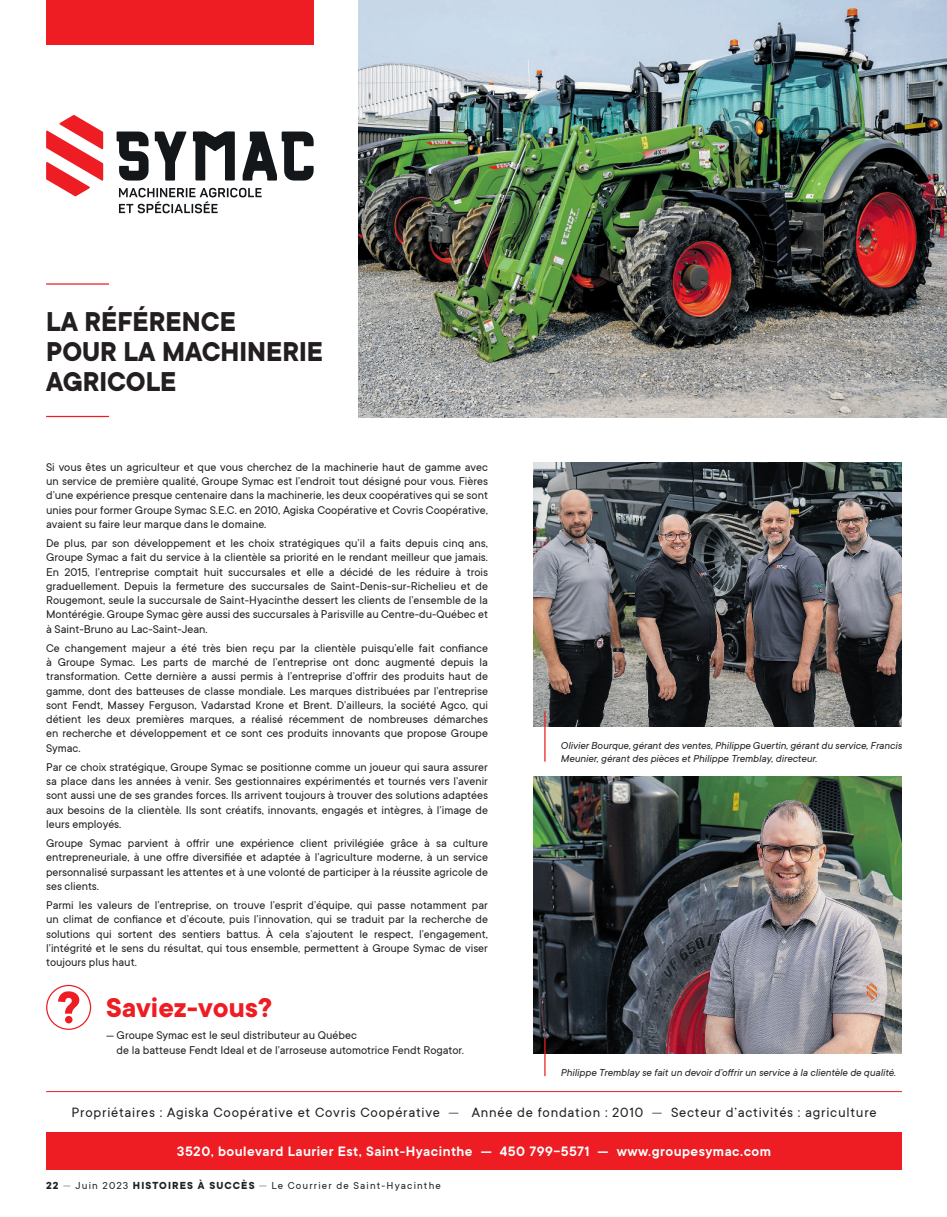
<style>
.page{position:relative;width:947px;height:1217px;background:#fff}
.page>*{position:absolute;margin:0;border:0;box-sizing:border-box;transform-origin:0 0}
.t1{font:700 30px/30px "TT Commons";color:#231f20}
.t2{font:700 30px "TT Commons";color:#ee1d23}
.t3{font:15px "TT Commons";letter-spacing:.05em;color:#231f20}
.t4{font:600 15px "TT Commons";letter-spacing:.03em;color:#fff}
.t5{font:12.5px/14.2px "TT Commons";color:#231f20;text-align:justify}
.t6{font:italic 11.25px/12.5px "TT Commons";color:#231f20}
.t7{font:11.25px "TT Commons";letter-spacing:.1em;color:#231f20}
.s1{font-size:11.25px}
.s2{font-weight:300}
.s3{font-weight:700}
.s4{font-weight:200}
</style>
<div class="page">
<img style="left:358px;top:0;width:588px;height:417px">
<svg style="left:193px;top:131px;width:42px;height:49px"></svg>
<svg style="left:116px;top:132px;width:32px;height:49px"></svg>
<svg style="left:155px;top:132px;width:31px;height:49px"></svg>
<svg style="left:242px;top:132px;width:71px;height:49px"></svg>
<svg style="left:119px;top:188px;width:142px;height:25px"></svg>
<svg style="left:46px;top:115px;width:57px;height:81px"></svg>
<img style="left:533px;top:462px;width:368px;height:264px">
<img style="left:533px;top:776px;width:368px;height:277px">
<div style="left:46px;top:1132px;width:855px;height:38px;background:#ee1d23"></div>
<div style="left:46px;top:985px;width:45px;height:45px;border:1px solid #ee1d23;border-radius:50%"></div>
<svg style="left:58px;top:991px;width:21px;height:32px"></svg>
<hr style="left:46px;top:1091px;width:855px;height:1px;background:#ee1d23">
<hr style="left:544px;top:711px;width:1px;height:50px;background:#ee1d23">
<hr style="left:46px;top:416px;width:63px;height:1px;background:#ee1d23">
<hr style="left:544px;top:1038px;width:1px;height:38px;background:#ee1d23">
<div style="left:46px;top:0;width:267px;height:45px;background:#ee1d23"></div>
<hr style="left:46px;top:283px;width:63px;height:2px;background:#ee1d23">
<h1 class="t1" style="left:46px;top:305px;width:278px">LA RÉFÉRENCE<br>POUR LA MACHINERIE<br>AGRICOLE</h1>
<p class="t5" style="left:46px;top:460px;width:443px">Si vous êtes un agriculteur et que vous cherchez de la machinerie haut de gamme avec un service de première qualité, Groupe Symac est l’endroit tout désigné pour vous. Fières d’une expérience presque centenaire dans la machinerie, les deux coopératives qui se sont unies pour former Groupe Symac S.E.C. en 2010, Agiska Coopérative et Covris Coopérative, avaient su faire leur marque dans le domaine.</p>
<p class="t5" style="left:46px;top:536px;width:443px">De plus, par son développement et les choix stratégiques qu’il a faits depuis cinq ans, Groupe Symac a fait du service à la clientèle sa priorité en le rendant meilleur que jamais.<br>En 2015, l’entreprise comptait huit succursales et elle a décidé de les réduire à trois graduellement. Depuis la fermeture des succursales de Saint-Denis-sur-Richelieu et de Rougemont, seule la succursale de Saint-Hyacinthe dessert les clients de l’ensemble de la Montérégie. Groupe Symac gère aussi des succursales à Parisville au Centre-du-Québec et à Saint-Bruno au Lac-Saint-Jean.</p>
<p class="t5" style="left:46px;top:641px;width:443px">Ce changement majeur a été très bien reçu par la clientèle puisqu’elle fait confiance à Groupe Symac. Les parts de marché de l’entreprise ont donc augmenté depuis la transformation. Cette dernière a aussi permis à l’entreprise d’offrir des produits haut de gamme, dont des batteuses de classe mondiale. Les marques distribuées par l’entreprise sont Fendt, Massey Ferguson, Vadarstad Krone et Brent. D’ailleurs, la société Agco, qui détient les deux premières marques, a réalisé récemment de nombreuses démarches en recherche et développement et ce sont ces produits innovants que propose Groupe Symac.</p>
<p class="t5" style="left:46px;top:759px;width:443px">Par ce choix stratégique, Groupe Symac se positionne comme un joueur qui saura assurer sa place dans les années à venir. Ses gestionnaires expérimentés et tournés vers l’avenir sont aussi une de ses grandes forces. Ils arrivent toujours à trouver des solutions adaptées aux besoins de la clientèle. Ils sont créatifs, innovants, engagés et intègres, à l’image de leurs employés.</p>
<p class="t5" style="left:46px;top:836px;width:443px">Groupe Symac parvient à offrir une expérience client privilégiée grâce à sa culture entre preneuriale, à une offre diversifiée et adaptée à l’agriculture moderne, à un service personnalisé surpassant les attentes et à une volonté de participer à la réussite agricole de ses clients.</p>
<p class="t5" style="left:46px;top:898px;width:443px">Parmi les valeurs de l’entreprise, on trouve l’esprit d’équipe, qui passe notamment par un climat de confiance et d’écoute, puis l’innovation, qui se traduit par la recherche de solutions qui sortent des sentiers battus. À cela s’ajoutent le respect, l’engagement, l’intégrité et le sens du résultat, qui tous ensemble, permettent à Groupe Symac de viser toujours plus haut.</p>
<h1 class="t2" style="left:106px;top:989px;width:167px">Saviez-vous?</h1>
<p class="t5" style="left:116px;top:1027px;width:349px;line-height:15px;text-indent:-10px"><span class="s1">—</span> Groupe Symac est le seul distributeur au Québec<br>de la batteuse Fendt Ideal et de l’arroseuse automotrice Fendt Rogator.</p>
<p class="t6" style="left:560px;top:740px;width:343px">Olivier Bourque, gérant des ventes, Philippe Guertin, gérant du service, Francis<br>Meunier, gérant des pièces et Philippe Tremblay, directeur.</p>
<p class="t6" style="left:560px;top:1066px;width:336px">Philippe Tremblay se fait un devoir d’offrir un service à la clientèle de qualité.</p>
<p class="t3" style="left:71px;top:1104px;width:806px">Propriétaires : Agiska Coopérative et Covris Coopérative <span class="s2">—</span> Année de fondation : 2010 <span class="s2">—</span> Secteur d’activités : agriculture</p>
<p class="t4" style="left:177px;top:1143px;width:595px">3520, boulevard Laurier Est, Saint-Hyacinthe — 450 799-5571 — www.groupesymac.com</p>
<p class="t7" style="left:46px;top:1180px;width:396px"><span class="s3">22</span> <span class="s4">—</span> Juin 2023 <span class="s3">HISTOIRES À SUCCÈS</span> <span class="s4">—</span> Le Courrier de Saint-Hyacinthe</p>
</div>
